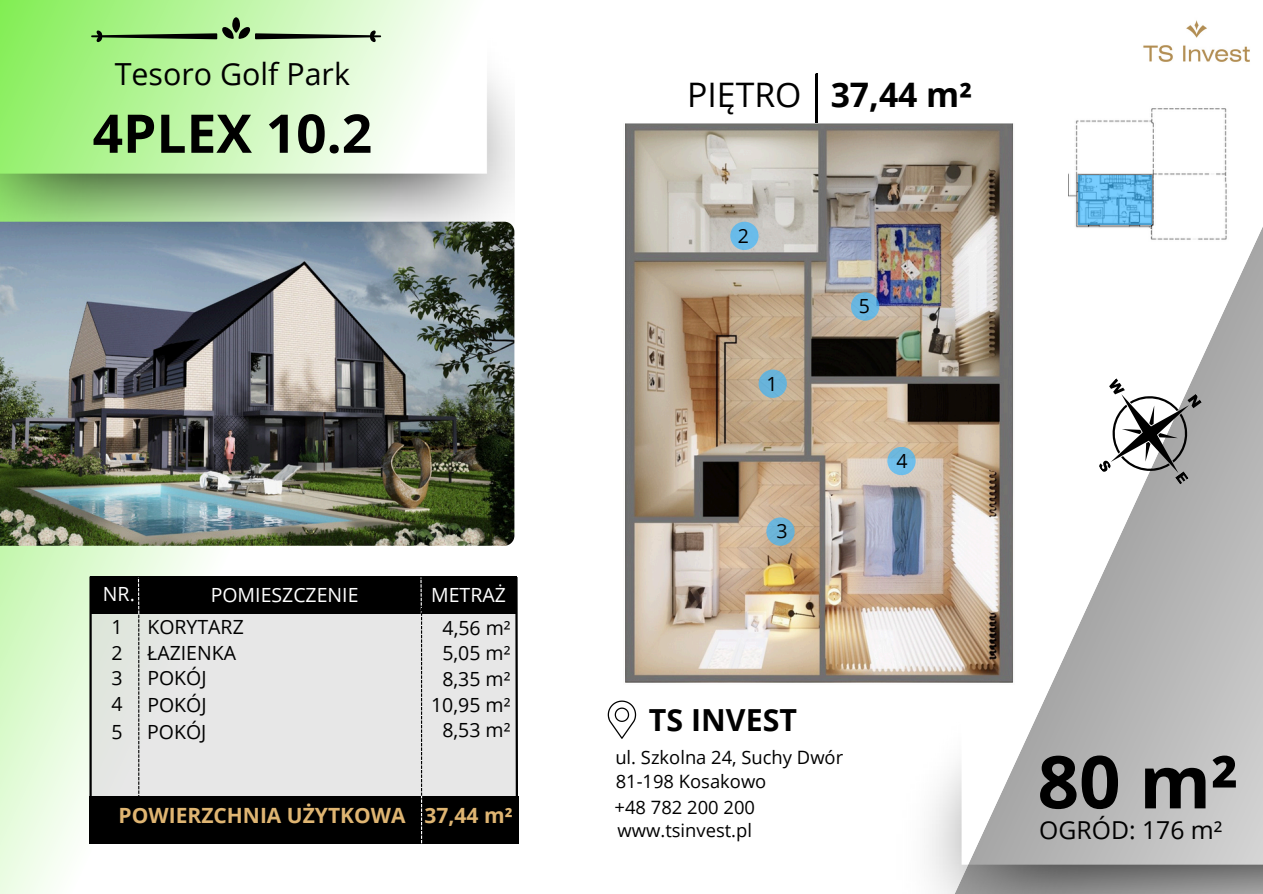
<style>
.page{position:relative;width:1263px;height:894px;background:#fff}
.page>*{position:absolute;margin:0;border:0;box-sizing:border-box;transform-origin:0 0}
.t1{font:700 72.9px "Open Sans";color:#000}
.t2{font:700 53.25px "Open Sans";color:#000}
.t3{font:700 33.75px "Open Sans";color:#000}
.t4{font:33.75px "Open Sans";color:#000}
.t5{font:30.45px "Open Sans";color:#000}
.t6{font:700 30.45px "Open Sans";color:#000}
.t7{font:24.75px "Open Sans";color:#000}
.t8{font:700 21px "Open Sans";color:#dfb572}
.t9{font:19.5px "Open Sans";color:#000}
.t10{font:19.5px "Open Sans";color:#fff}
.t11{font:18.45px "Open Sans";color:#000}
</style>
<div class="page">
<svg style="left:0;top:0;width:505px;height:893px"></svg>
<img style="left:1143px;top:20px;width:107px;height:42px">
<svg style="left:91px;top:17px;width:290px;height:16px"></svg>
<svg style="left:816px;top:74px;width:1px;height:49px"></svg>
<img style="left:625px;top:123px;width:388px;height:560px">
<img style="left:819px;top:197px;width:444px;height:519px">
<div style="left:1101px;top:276px;width:60px;height:11px;background:#fff"></div>
<div style="left:1139px;top:281px;width:61px;height:11px;background:#fff"></div>
<img style="left:0;top:252px;width:514px;height:293px">
<img style="left:928px;top:716px;width:335px;height:177px">
<svg style="left:608px;top:700px;width:28px;height:38px"></svg>
<svg style="left:1082px;top:365px;width:135px;height:136px"></svg>
<img style="left:0;top:33px;width:515px;height:219px">
<div style="left:766px;top:517px;width:29px;height:28px;background:#6bb3d7;border-radius:50%"></div>
<div style="left:759px;top:369px;width:28px;height:29px;background:#69b3da;border-radius:50%"></div>
<div style="left:730px;top:222px;width:29px;height:28px;background:#69bbe9;border-radius:50%"></div>
<div style="left:91px;top:576px;width:425px;height:255px;background:#e7e7e7"></div>
<div style="left:90px;top:576px;width:426px;height:37px;background:#000"></div>
<svg style="left:138px;top:577px;width:1px;height:217px"></svg>
<div style="left:89px;top:795px;width:429px;height:48px;background:#000"></div>
<svg style="left:420px;top:577px;width:2px;height:266px"></svg>
<hr style="left:89px;top:576px;width:3px;height:267px;background:#000">
<svg style="left:514px;top:576px;width:5px;height:255px"></svg>
<div style="left:851px;top:292px;width:28px;height:28px;background:#69b7e0;border-radius:50%"></div>
<svg style="left:887px;top:446px;width:29px;height:29px"></svg>
<img style="left:1068px;top:108px;width:162px;height:135px">
<svg style="left:1078px;top:175px;width:74px;height:50px"></svg>
<h6 class="t5" style="left:115px;top:53px;width:237px">Tesoro Golf Park</h6>
<p class="t2" style="left:93px;top:96px;width:281px">4PLEX 10.2</p>
<p class="t10" style="left:103px;top:580px;width:33px">NR.</p>
<p class="t10" style="left:211px;top:580px;width:149px">POMIESZCZENIE</p>
<p class="t10" style="left:431px;top:580px;width:76px">METRAŻ</p>
<p class="t9" style="left:111px;top:613px;width:13px">1</p>
<p class="t9" style="left:111px;top:638px;width:13px">2</p>
<p class="t9" style="left:111px;top:664px;width:13px">3</p>
<p class="t9" style="left:111px;top:690px;width:13px">4</p>
<p class="t9" style="left:111px;top:718px;width:13px">5</p>
<p class="t9" style="left:147px;top:613px;width:98px">KORYTARZ</p>
<p class="t9" style="left:442px;top:614px;width:70px">4,56 m²</p>
<p class="t9" style="left:147px;top:639px;width:90px">ŁAZIENKA</p>
<h2 class="t9" style="left:442px;top:639px;width:70px">5,05 m²</h2>
<h4 class="t9" style="left:442px;top:664px;width:70px">8,35 m²</h4>
<h5 class="t9" style="left:431px;top:690px;width:81px">10,95 m²</h5>
<p class="t9" style="left:442px;top:716px;width:70px">8,53 m²</p>
<p class="t9" style="left:147px;top:664px;width:61px">POKÓJ</p>
<p class="t9" style="left:147px;top:718px;width:61px">POKÓJ</p>
<p class="t9" style="left:147px;top:691px;width:61px">POKÓJ</p>
<p class="t8" style="left:119px;top:800px;width:288px">POWIERZCHNIA UŻYTKOWA</p>
<p class="t8" style="left:425px;top:800px;width:90px">37,44 m²</p>
<p class="t4" style="left:687px;top:71px;width:116px">PIĘTRO</p>
<h1 class="t3" style="left:831px;top:70px;width:143px">37,44 m²</h1>
<p class="t9" style="left:738px;top:222px;width:13px">2</p>
<p class="t9" style="left:766px;top:369px;width:13px">1</p>
<p class="t9" style="left:776px;top:517px;width:13px">3</p>
<p class="t9" style="left:859px;top:292px;width:13px">5</p>
<p class="t9" style="left:897px;top:446px;width:13px">4</p>
<p class="t6" style="left:649px;top:698px;width:150px">TS INVEST</p>
<p class="t11" style="left:615px;top:743px;width:229px">ul. Szkolna 24, Suchy Dwór</p>
<p class="t11" style="left:616px;top:768px;width:152px">81-198 Kosakowo</p>
<p class="t11" style="left:615px;top:793px;width:142px">+48 782 200 200</p>
<p class="t11" style="left:618px;top:817px;width:136px">www.tsinvest.pl</p>
<p class="t1" style="left:1037px;top:730px;width:202px">80 m²</p>
<p class="t7" style="left:1039px;top:812px;width:185px">OGRÓD: 176 m²</p>
</div>
